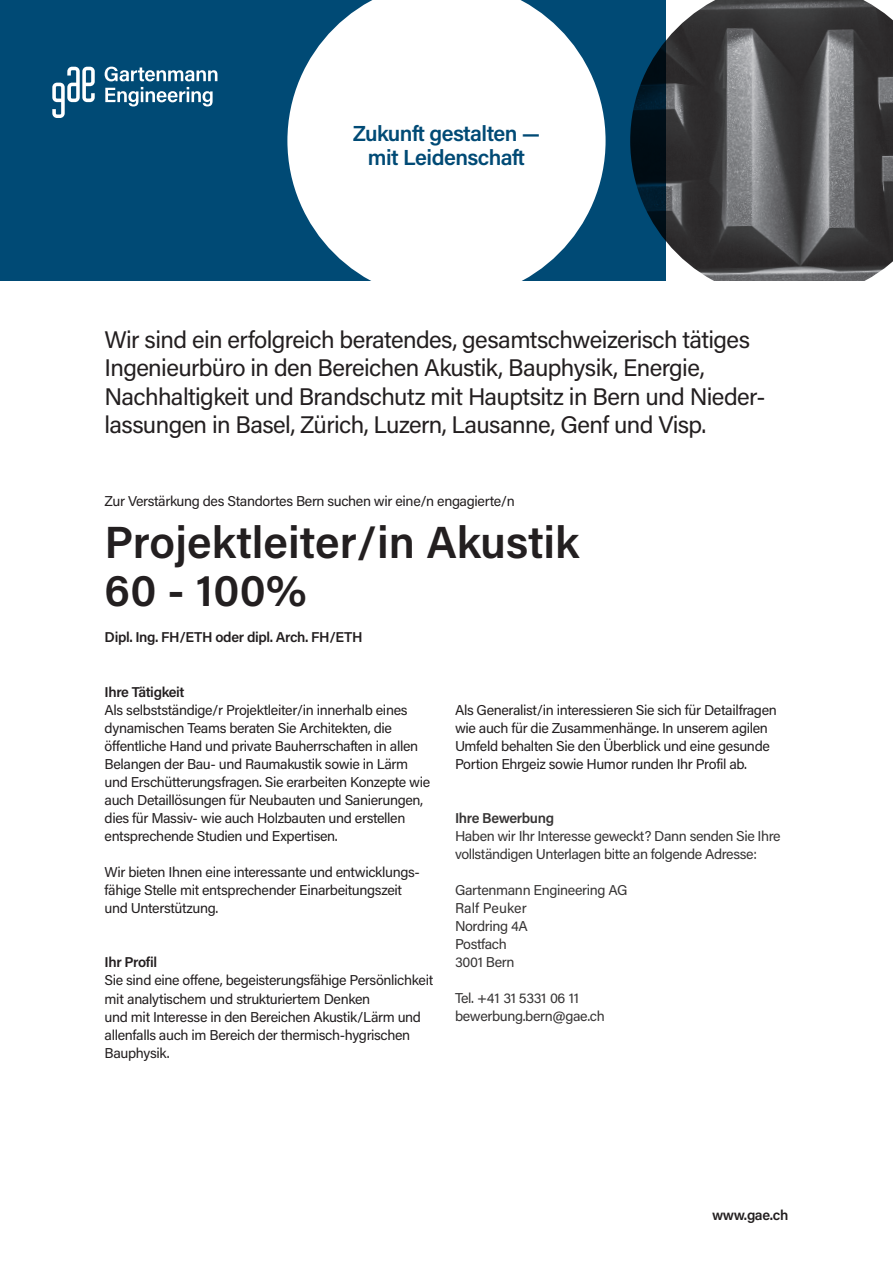
<style>
.page{position:relative;width:893px;height:1263px;background:#fff}
.page>*{position:absolute;margin:0;border:0;box-sizing:border-box;transform-origin:0 0}
.t1{font:600 45px/48px "Acumin Pro";color:#231f20}
.t2{font:24px/28.5px "Acumin Pro";letter-spacing:-.025em;color:#231f20}
.t3{font:600 21.75px/24px "Acumin Pro";letter-spacing:-.025em;color:#004a75;text-align:center}
.t4{font:14.25px/18px "Acumin Pro";letter-spacing:-.025em;color:#231f20}
.t5{font:14.25px/18px "Acumin Pro";letter-spacing:-.03em;color:#373535}
.t6{font:600 14.25px "Acumin Pro";letter-spacing:-.025em;color:#231f20}
.t7{font:600 14.25px "Acumin Pro";letter-spacing:-.025em;color:#373535}
</style>
<div class="page">
<div style="left:0;top:0;width:665px;height:281px;background:#004a75"></div>
<svg style="left:52px;top:67px;width:43px;height:51px"></svg>
<svg style="left:105px;top:67px;width:112px;height:14px"></svg>
<svg style="left:105px;top:87px;width:108px;height:19px"></svg>
<svg style="left:287px;top:0;width:319px;height:281px;fill:#fff"></svg>
<img style="left:630px;top:0;width:263px;height:281px">
<h3 class="t3" style="left:353px;top:121px;width:189px">Zukunft gestalten — mit Leidenschaft</h3>
<p class="t2" style="left:105px;top:324px;width:663px">Wir sind ein erfolgreich beratendes, gesamtschweizerisch tätiges Ingenieurbüro in den Bereichen Akustik, Bauphysik, Energie, Nachhaltigkeit und Brandschutz mit Hauptsitz in Bern und Nieder&shy;lassungen in Basel, Zürich, Luzern, Lausanne, Genf und Visp.</p>
<p class="t4" style="left:105px;top:491px;width:412px">Zur Verstärkung des Standortes Bern suchen wir eine/n engagierte/n</p>
<h1 class="t1" style="left:105px;top:516px;width:476px">Projektleiter/in Akustik<br>60 - 100%</h1>
<p class="t6" style="left:105px;top:627px;width:260px">Dipl. Ing. FH/ETH oder dipl. Arch. FH/ETH</p>
<p class="t6" style="left:105px;top:682px;width:81px">Ihre Tätigkeit</p>
<p class="t4" style="left:105px;top:701px;width:327px">Als selbstständige/r Projektleiter/in innerhalb eines dynamischen Teams beraten Sie Architekten, die öffentliche Hand und private Bauherrschaften in allen Belangen der Bau- und Raumakustik sowie in Lärm und Erschütterungsfragen. Sie erarbeiten Konzepte wie auch Detaillösungen für Neubauten und Sanierungen, dies für Massiv- wie auch Holzbauten und erstellen entsprechende Studien und Expertisen.</p>
<p class="t4" style="left:105px;top:863px;width:317px">Wir bieten Ihnen eine interessante und entwicklungs&shy;fähige Stelle mit entsprechender Einarbeitungszeit und Unterstützung.</p>
<p class="t6" style="left:105px;top:952px;width:54px">Ihr Profil</p>
<p class="t4" style="left:105px;top:971px;width:330px">Sie sind eine offene, begeisterungsfähige Persönlichkeit mit analytischem und strukturiertem Denken<br>und mit Interesse in den Bereichen Akustik/Lärm und allenfalls auch im Bereich der thermisch-hygrischen Bauphysik.</p>
<p class="t4" style="left:455px;top:701px;width:323px">Als Generalist/in interessieren Sie sich für Detailfragen wie auch für die Zusammenhänge. In unserem agilen Umfeld behalten Sie den Überblick und eine gesunde Portion Ehrgeiz sowie Humor runden Ihr Profil ab.</p>
<p class="t7" style="left:455px;top:808px;width:101px">Ihre Bewerbung</p>
<p class="t5" style="left:455px;top:827px;width:327px">Haben wir Ihr Interesse geweckt? Dann senden Sie Ihre vollständigen Unterlagen bitte an folgende Adresse:</p>
<p class="t5" style="left:455px;top:881px;width:174px">Gartenmann Engineering AG<br>Ralf Peuker<br>Nordring 4A<br>Postfach<br>3001 Bern</p>
<p class="t5" style="left:455px;top:989px;width:151px">Tel. +41 31 5331 06 11 bewerbung.bern@gae.ch</p>
<p class="t6" style="left:712px;top:1205px;width:78px">www.gae.ch</p>
</div>
